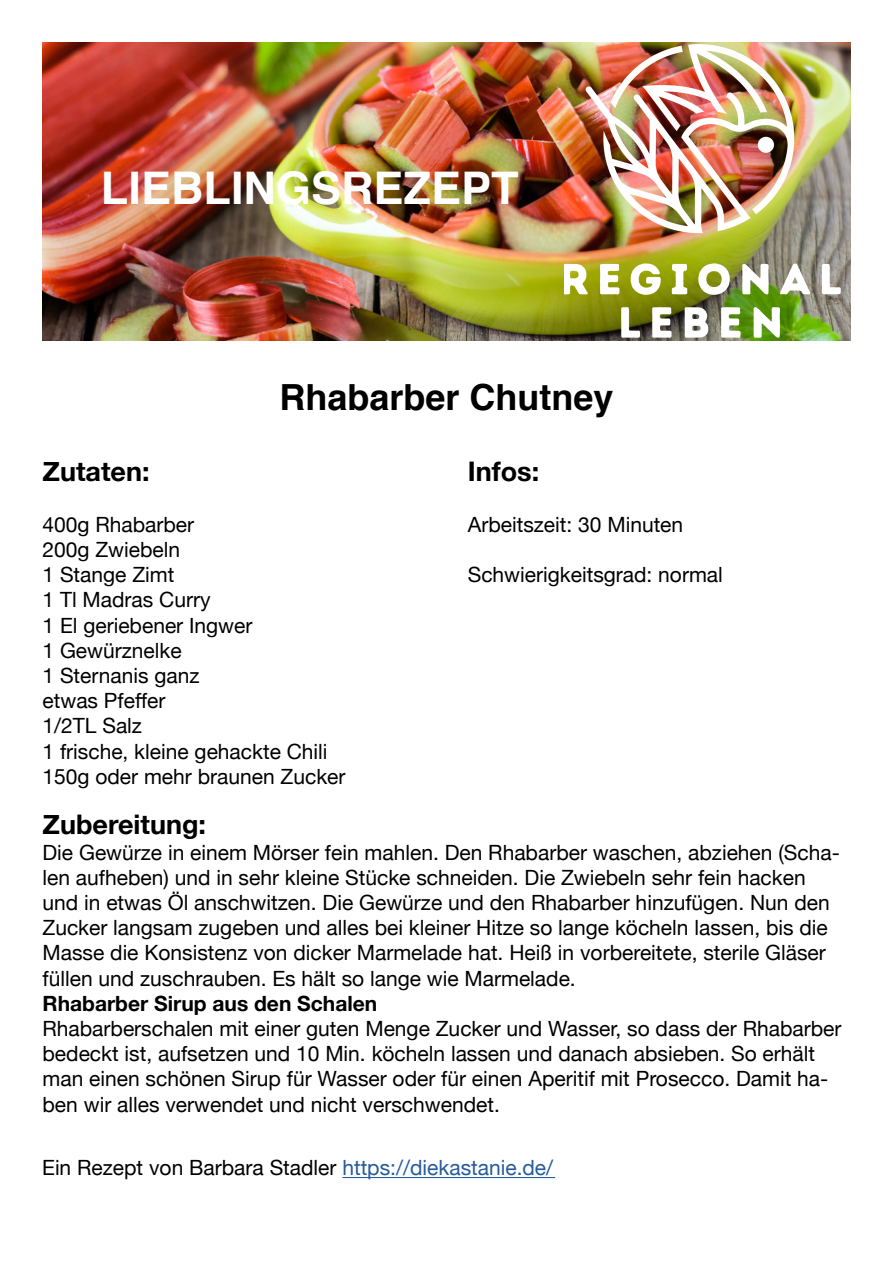
<style>
.page{position:relative;width:893px;height:1263px;background:#fff}
.page>*{position:absolute;margin:0;border:0;box-sizing:border-box;transform-origin:0 0}
.t1{font:700 45px "Helvetica";color:#fff}
.t2{font:700 36px "Helvetica";color:#000}
.t3{font:700 27px "Helvetica Neue";color:#000}
.t4{font:21px/25.2px "Helvetica Neue";color:#000}
.t5{font:700 21px "Helvetica Neue";color:#000}
.s1{color:#275b9b}
</style>
<div class="page">
<hr style="left:342px;top:1177px;width:213px;height:1px;background:#275b9b">
<img style="left:43px;top:43px;width:807px;height:297px">
<img style="left:564px;top:45px;width:277px;height:292px">
<h1 class="t1" style="left:101px;top:152px;width:419px">LIEBLINGSREZEPT</h1>
<h2 class="t2" style="left:279px;top:368px;width:336px">Rhabarber Chutney</h2>
<p class="t3" style="left:43px;top:450px;width:109px">Zutaten:</p>
<p class="t4" style="left:43px;top:513px;width:305px">400g Rhabarber<br>200g Zwiebeln<br>1 Stange Zimt<br>1 Tl Madras Curry<br>1 El geriebener Ingwer<br>1 Gewürznelke<br>1 Sternanis ganz<br>etwas Pfeffer<br>1/2TL Salz<br>1 frische, kleine gehackte Chili<br>150g oder mehr braunen Zucker</p>
<p class="t3" style="left:468px;top:450px;width:73px">Infos:</p>
<p class="t4" style="left:468px;top:513px;width:217px">Arbeitszeit: 30 Minuten</p>
<p class="t4" style="left:468px;top:563px;width:257px">Schwierigkeitsgrad: normal</p>
<p class="t3" style="left:43px;top:803px;width:165px">Zubereitung:</p>
<p class="t4" style="left:43px;top:841px;width:799px">Die Gewürze in einem Mörser fein mahlen. Den Rhabarber waschen, abziehen (Scha&shy;len aufheben) und in sehr kleine Stücke schneiden. Die Zwiebeln sehr fein hacken und in etwas Öl anschwitzen. Die Gewürze und den Rhabarber hinzufügen. Nun den Zucker langsam zugeben und alles bei kleiner Hitze so lange köcheln lassen, bis die Masse die Konsistenz von dicker Marmelade hat. Heiß in vorbereitete, sterile Gläser füllen und zuschrauben. Es hält so lange wie Marmelade.</p>
<p class="t5" style="left:43px;top:987px;width:336px">Rhabarber Sirup aus den Schalen</p>
<p class="t4" style="left:43px;top:1017px;width:800px">Rhabarberschalen mit einer guten Menge Zucker und Wasser, so dass der Rhabarber bedeckt ist, aufsetzen und 10 Min. köcheln lassen und danach absieben. So erhält man einen schönen Sirup für Wasser oder für einen Aperitif mit Prosecco. Damit ha&shy;ben wir alles verwendet und nicht verschwendet.</p>
<p class="t4" style="left:42px;top:1156px;width:513px">Ein Rezept von Barbara Stadler <span class="s1">https://diekastanie.de/</span></p>
</div>
